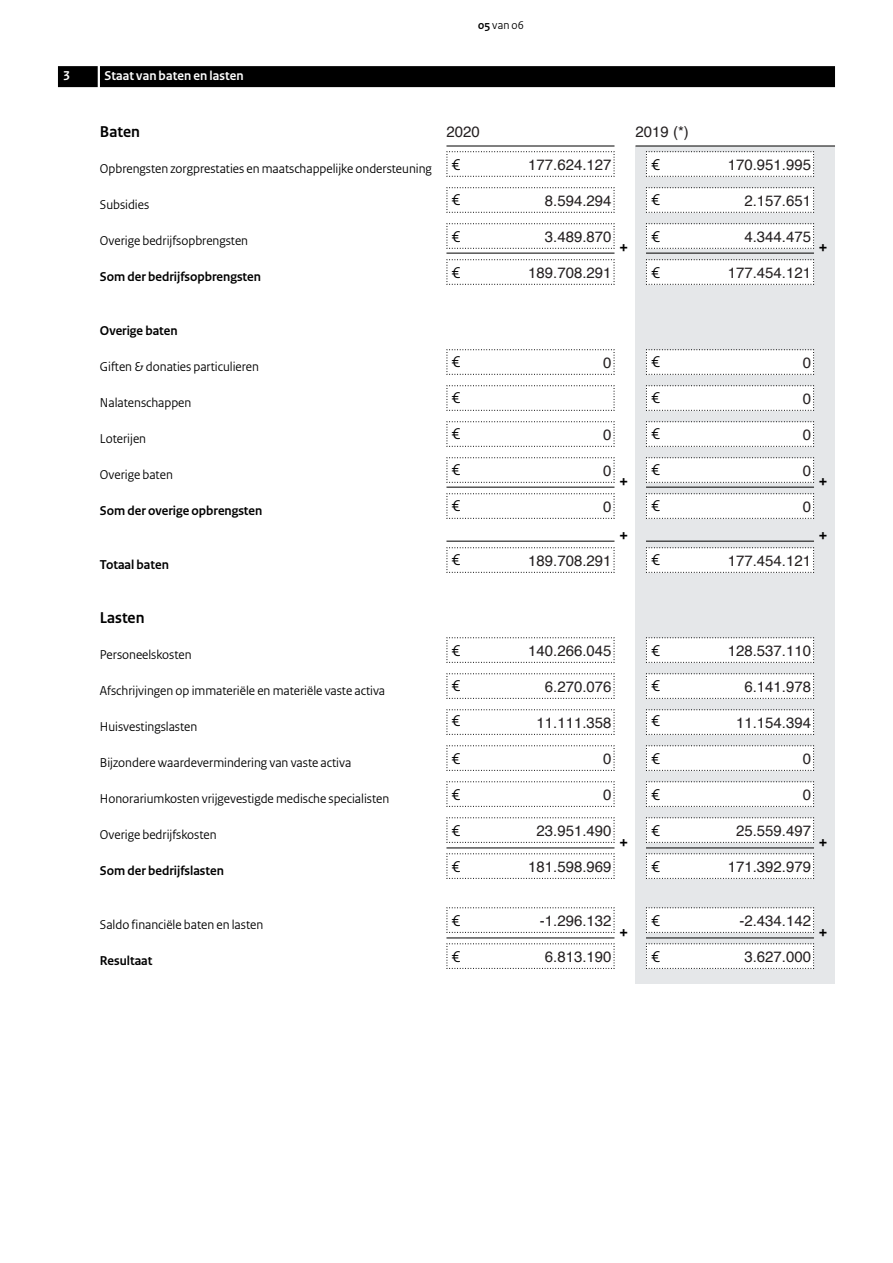
<style>
.page{position:relative;width:893px;height:1263px;background:#fff}
.page>*{position:absolute;margin:0;border:0;box-sizing:border-box;transform-origin:0 0}
.t1{font:700 18px "Rijksoverheid Sans Heading";color:#000}
.t2{font:16.5px/36px "Rijksoverheid Sans Heading";color:#000}
.t3{font:700 16.5px "Rijksoverheid Sans Heading";color:#000}
.t4{font:15px "Helvetica";color:#231f20}
.t5{font:13.5px "Rijksoverheid Sans Heading";color:#000}
.t6{font:700 13.5px "Rijksoverheid Sans Heading";color:#000}
.t7{font:700 13.5px "Rijksoverheid Sans Heading";letter-spacing:.01em;color:#fff}
.t8{font:12px "Rijksoverheid Sans Heading";color:#000}
.s1{font-weight:700}
</style>
<div class="page">
<div style="left:635px;top:146px;width:200px;height:837px;background:#e5e7e9"></div>
<svg style="left:446px;top:151px;width:169px;height:26px"></svg>
<svg style="left:446px;top:187px;width:169px;height:26px"></svg>
<svg style="left:446px;top:223px;width:169px;height:26px"></svg>
<svg style="left:446px;top:259px;width:169px;height:26px"></svg>
<svg style="left:446px;top:349px;width:169px;height:26px"></svg>
<svg style="left:446px;top:385px;width:169px;height:26px"></svg>
<svg style="left:446px;top:421px;width:169px;height:26px"></svg>
<svg style="left:446px;top:457px;width:169px;height:26px"></svg>
<svg style="left:446px;top:493px;width:169px;height:26px"></svg>
<svg style="left:446px;top:547px;width:169px;height:26px"></svg>
<svg style="left:446px;top:637px;width:169px;height:26px"></svg>
<svg style="left:446px;top:673px;width:169px;height:26px"></svg>
<svg style="left:446px;top:709px;width:169px;height:26px"></svg>
<svg style="left:446px;top:745px;width:169px;height:26px"></svg>
<svg style="left:446px;top:781px;width:169px;height:26px"></svg>
<svg style="left:446px;top:817px;width:169px;height:26px"></svg>
<svg style="left:446px;top:853px;width:169px;height:26px"></svg>
<svg style="left:446px;top:907px;width:169px;height:26px"></svg>
<svg style="left:446px;top:943px;width:169px;height:26px"></svg>
<svg style="left:646px;top:151px;width:168px;height:26px;background:#f6f6f6"></svg>
<svg style="left:646px;top:187px;width:168px;height:26px;background:#f6f6f6"></svg>
<svg style="left:646px;top:223px;width:168px;height:26px;background:#f6f6f6"></svg>
<svg style="left:646px;top:259px;width:168px;height:26px;background:#f6f6f6"></svg>
<svg style="left:646px;top:349px;width:168px;height:26px;background:#f6f6f6"></svg>
<svg style="left:646px;top:385px;width:168px;height:26px;background:#f6f6f6"></svg>
<svg style="left:646px;top:421px;width:168px;height:26px;background:#f6f6f6"></svg>
<svg style="left:646px;top:457px;width:168px;height:26px;background:#f6f6f6"></svg>
<svg style="left:646px;top:493px;width:168px;height:26px;background:#f6f6f6"></svg>
<svg style="left:646px;top:547px;width:168px;height:26px;background:#f6f6f6"></svg>
<svg style="left:646px;top:637px;width:168px;height:26px;background:#f6f6f6"></svg>
<svg style="left:646px;top:673px;width:168px;height:26px;background:#f6f6f6"></svg>
<svg style="left:646px;top:709px;width:168px;height:26px;background:#f6f6f6"></svg>
<svg style="left:646px;top:745px;width:168px;height:26px;background:#f6f6f6"></svg>
<svg style="left:646px;top:781px;width:168px;height:26px;background:#f6f6f6"></svg>
<svg style="left:646px;top:817px;width:168px;height:26px;background:#f6f6f6"></svg>
<svg style="left:646px;top:853px;width:168px;height:26px;background:#f6f6f6"></svg>
<svg style="left:646px;top:907px;width:168px;height:26px;background:#f6f6f6"></svg>
<svg style="left:646px;top:943px;width:168px;height:26px;background:#f6f6f6"></svg>
<div style="left:100px;top:66px;width:735px;height:21px;background:#000"></div>
<div style="left:58px;top:66px;width:40px;height:21px;background:#000"></div>
<hr style="left:446px;top:938px;width:168px;height:1px;background:#000">
<hr style="left:646px;top:938px;width:168px;height:1px;background:#000">
<hr style="left:446px;top:487px;width:168px;height:1px;background:#000">
<hr style="left:446px;top:541px;width:168px;height:1px;background:#000">
<hr style="left:446px;top:253px;width:168px;height:1px;background:#000">
<hr style="left:646px;top:487px;width:168px;height:1px;background:#000">
<hr style="left:646px;top:541px;width:168px;height:1px;background:#000">
<hr style="left:646px;top:253px;width:168px;height:1px;background:#000">
<hr style="left:446px;top:848px;width:168px;height:1px;background:#000">
<hr style="left:646px;top:848px;width:168px;height:1px;background:#000">
<hr style="left:446px;top:146px;width:168px;height:1px;background:#000">
<hr style="left:635px;top:146px;width:200px;height:1px;background:#000">
<p class="t7" style="left:63px;top:68px;width:8px">3</p>
<p class="t7" style="left:104px;top:68px;width:141px">Staat van baten en lasten</p>
<p class="t8" style="left:478px;top:18px;width:48px"><span class="s1">05</span> van 06</p>
<p class="t3" style="left:100px;top:122px;width:41px">Baten</p>
<p class="t5" style="left:100px;top:161px;width:333px">Opbrengsten zorgprestaties en maatschappelijke ondersteuning</p>
<p class="t5" style="left:100px;top:197px;width:51px">Subsidies</p>
<p class="t5" style="left:100px;top:233px;width:150px">Overige bedrijfsopbrengsten</p>
<p class="t6" style="left:100px;top:269px;width:163px">Som der bedrijfsopbrengsten</p>
<p class="t4" style="left:446px;top:120px;width:35px">2020</p>
<p class="t4" style="left:635px;top:120px;width:55px">2019 (*)</p>
<p class="t2" style="left:452px;top:146px;width:10px">€</p>
<p class="t2" style="left:651px;top:146px;width:10px">€</p>
<p class="t4" style="left:528px;top:153px;width:85px">177.624.127</p>
<p class="t4" style="left:545px;top:189px;width:68px">8.594.294</p>
<p class="t4" style="left:545px;top:225px;width:68px">3.489.870</p>
<p class="t4" style="left:528px;top:261px;width:85px">189.708.291</p>
<p class="t2" style="left:452px;top:182px;width:10px">€</p>
<p class="t2" style="left:651px;top:182px;width:10px">€</p>
<p class="t2" style="left:452px;top:218px;width:10px">€ €</p>
<p class="t2" style="left:651px;top:218px;width:10px">€ €</p>
<h1 class="t1" style="left:619px;top:237px;width:11px">+</h1>
<p class="t4" style="left:728px;top:153px;width:85px">170.951.995</p>
<p class="t4" style="left:744px;top:189px;width:68px">2.157.651</p>
<p class="t4" style="left:744px;top:225px;width:68px">4.344.475</p>
<p class="t4" style="left:728px;top:261px;width:85px">177.454.121</p>
<h1 class="t1" style="left:818px;top:237px;width:11px">+</h1>
<p class="t6" style="left:100px;top:323px;width:79px">Overige baten</p>
<p class="t5" style="left:100px;top:359px;width:161px">Giften &amp; donaties particulieren</p>
<p class="t5" style="left:100px;top:395px;width:93px">Nalatenschappen</p>
<p class="t5" style="left:100px;top:431px;width:48px">Loterijen</p>
<p class="t5" style="left:100px;top:467px;width:74px">Overige baten</p>
<p class="t2" style="left:452px;top:344px;width:10px;text-align:justify">€ € € €</p>
<p class="t2" style="left:651px;top:344px;width:10px;text-align:justify">€ € € €</p>
<p class="t4" style="left:803px;top:351px;width:10px">0</p>
<p class="t4" style="left:603px;top:351px;width:10px">0</p>
<p class="t4" style="left:803px;top:387px;width:10px">0</p>
<p class="t4" style="left:603px;top:423px;width:10px">0</p>
<p class="t4" style="left:803px;top:423px;width:10px">0</p>
<p class="t4" style="left:603px;top:459px;width:10px">0</p>
<p class="t4" style="left:803px;top:459px;width:10px">0</p>
<h1 class="t1" style="left:619px;top:471px;width:11px">+</h1>
<h1 class="t1" style="left:818px;top:471px;width:11px">+</h1>
<p class="t6" style="left:100px;top:503px;width:164px">Som der overige opbrengsten</p>
<p class="t2" style="left:452px;top:488px;width:10px">€</p>
<p class="t4" style="left:603px;top:495px;width:10px">0</p>
<p class="t2" style="left:651px;top:488px;width:10px">€</p>
<p class="t4" style="left:803px;top:495px;width:10px">0</p>
<h1 class="t1" style="left:619px;top:525px;width:11px">+</h1>
<h1 class="t1" style="left:818px;top:525px;width:11px">+</h1>
<p class="t6" style="left:100px;top:557px;width:70px">Totaal baten</p>
<p class="t2" style="left:452px;top:542px;width:10px">€</p>
<p class="t2" style="left:651px;top:542px;width:10px">€</p>
<p class="t4" style="left:528px;top:549px;width:85px">189.708.291</p>
<p class="t4" style="left:728px;top:549px;width:85px">177.454.121</p>
<p class="t3" style="left:100px;top:608px;width:46px">Lasten</p>
<p class="t5" style="left:100px;top:647px;width:93px">Personeelskosten</p>
<p class="t5" style="left:100px;top:683px;width:287px">Afschrijvingen op immateriële en materiële vaste activa</p>
<p class="t5" style="left:100px;top:719px;width:99px">Huisvestingslasten</p>
<p class="t5" style="left:100px;top:755px;width:253px">Bijzondere waardevermindering van vaste activa</p>
<p class="t5" style="left:100px;top:791px;width:291px">Honorariumkosten vrijgevestigde medische specialisten</p>
<p class="t5" style="left:100px;top:827px;width:118px">Overige bedrijfskosten</p>
<p class="t6" style="left:100px;top:863px;width:125px">Som der bedrijfslasten</p>
<p class="t5" style="left:100px;top:917px;width:165px">Saldo financiële baten en lasten</p>
<p class="t6" style="left:100px;top:953px;width:54px">Resultaat</p>
<p class="t2" style="left:452px;top:632px;width:10px">€</p>
<p class="t2" style="left:651px;top:632px;width:10px">€</p>
<p class="t4" style="left:528px;top:639px;width:85px">140.266.045</p>
<p class="t4" style="left:545px;top:675px;width:68px">6.270.076</p>
<p class="t4" style="left:537px;top:711px;width:77px">11.111.358</p>
<p class="t4" style="left:603px;top:747px;width:10px">0</p>
<p class="t4" style="left:603px;top:783px;width:10px">0</p>
<p class="t4" style="left:537px;top:819px;width:77px">23.951.490</p>
<p class="t2" style="left:452px;top:668px;width:10px">€</p>
<p class="t2" style="left:651px;top:668px;width:10px">€</p>
<p class="t2" style="left:452px;top:703px;width:10px">€</p>
<p class="t2" style="left:651px;top:703px;width:10px">€</p>
<p class="t2" style="left:452px;top:740px;width:10px">€ €</p>
<p class="t2" style="left:651px;top:740px;width:10px">€ €</p>
<p class="t2" style="left:452px;top:812px;width:10px">€</p>
<p class="t2" style="left:651px;top:812px;width:10px">€</p>
<p class="t4" style="left:728px;top:639px;width:85px">128.537.110</p>
<p class="t4" style="left:744px;top:675px;width:68px">6.141.978</p>
<p class="t4" style="left:736px;top:711px;width:77px">11.154.394</p>
<p class="t4" style="left:803px;top:747px;width:10px">0</p>
<p class="t4" style="left:803px;top:783px;width:10px">0</p>
<p class="t4" style="left:736px;top:819px;width:77px">25.559.497</p>
<h1 class="t1" style="left:619px;top:832px;width:11px">+</h1>
<h1 class="t1" style="left:818px;top:832px;width:11px">+</h1>
<p class="t2" style="left:452px;top:848px;width:10px">€</p>
<p class="t2" style="left:651px;top:848px;width:10px">€</p>
<p class="t4" style="left:528px;top:855px;width:85px">181.598.969</p>
<p class="t4" style="left:728px;top:855px;width:85px">171.392.979</p>
<p class="t2" style="left:452px;top:902px;width:10px">€</p>
<p class="t2" style="left:452px;top:938px;width:10px">€</p>
<p class="t4" style="left:540px;top:909px;width:73px">-1.296.132</p>
<p class="t4" style="left:545px;top:945px;width:68px">6.813.190</p>
<p class="t2" style="left:651px;top:902px;width:10px">€</p>
<p class="t4" style="left:739px;top:909px;width:73px">-2.434.142</p>
<p class="t4" style="left:744px;top:945px;width:68px">3.627.000</p>
<h1 class="t1" style="left:619px;top:922px;width:11px">+</h1>
<h1 class="t1" style="left:818px;top:922px;width:11px">+</h1>
<p class="t2" style="left:651px;top:938px;width:10px">€</p>
</div>
